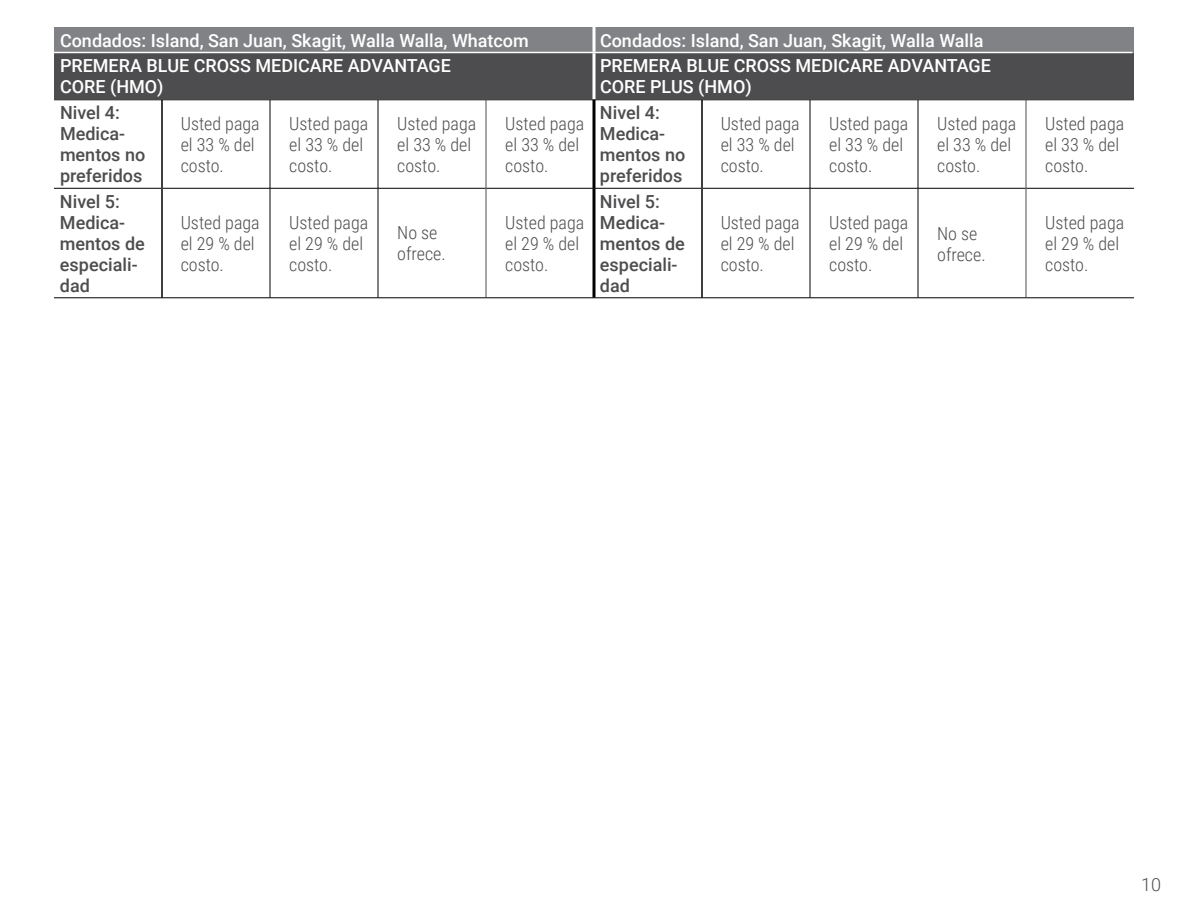
<style>
.page{position:relative;width:1188px;height:918px;background:#fff}
.page>*{position:absolute;margin:0;border:0;box-sizing:border-box;transform-origin:0 0}
.t1{font:300 18px/21px "Roboto Condensed";color:#4d4d4f}
.t2{font:500 18px/21px "Roboto";color:#fff}
.t3{font:500 18px/21px "Roboto";color:#4d4d4f}
.t4{font:300 18px "Roboto";color:#4d4d4f}
</style>
<div class="page">
<hr style="left:270px;top:100px;width:1px;height:88px;background:#000">
<hr style="left:810px;top:100px;width:1px;height:88px;background:#000">
<hr style="left:270px;top:188px;width:1px;height:110px;background:#000">
<hr style="left:810px;top:188px;width:1px;height:110px;background:#000">
<hr style="left:54px;top:298px;width:108px;height:1px;background:#000">
<hr style="left:162px;top:298px;width:108px;height:1px;background:#000">
<hr style="left:270px;top:298px;width:108px;height:1px;background:#000">
<hr style="left:486px;top:298px;width:108px;height:1px;background:#000">
<hr style="left:594px;top:298px;width:108px;height:1px;background:#000">
<hr style="left:702px;top:298px;width:108px;height:1px;background:#000">
<hr style="left:810px;top:298px;width:108px;height:1px;background:#000">
<hr style="left:1026px;top:298px;width:108px;height:1px;background:#000">
<svg style="left:592px;top:101px;width:4px;height:87px"></svg>
<svg style="left:592px;top:189px;width:4px;height:109px"></svg>
<hr style="left:54px;top:100px;width:108px;height:1px;background:#000">
<hr style="left:162px;top:100px;width:108px;height:1px;background:#000">
<hr style="left:270px;top:100px;width:108px;height:1px;background:#000">
<hr style="left:378px;top:100px;width:108px;height:1px;background:#000">
<hr style="left:486px;top:100px;width:108px;height:1px;background:#000">
<hr style="left:702px;top:100px;width:108px;height:1px;background:#000">
<hr style="left:810px;top:100px;width:108px;height:1px;background:#000">
<hr style="left:918px;top:100px;width:108px;height:1px;background:#000">
<hr style="left:1026px;top:100px;width:108px;height:1px;background:#000">
<hr style="left:54px;top:188px;width:107px;height:1px;background:#000">
<hr style="left:163px;top:188px;width:107px;height:1px;background:#000">
<hr style="left:270px;top:188px;width:108px;height:1px;background:#000">
<hr style="left:378px;top:188px;width:108px;height:1px;background:#000">
<hr style="left:486px;top:188px;width:108px;height:1px;background:#000">
<hr style="left:703px;top:188px;width:107px;height:1px;background:#000">
<hr style="left:810px;top:188px;width:108px;height:1px;background:#000">
<hr style="left:918px;top:188px;width:108px;height:1px;background:#000">
<hr style="left:1026px;top:188px;width:108px;height:1px;background:#000">
<hr style="left:594px;top:100px;width:108px;height:1px;background:#000">
<hr style="left:594px;top:188px;width:107px;height:1px;background:#000">
<hr style="left:486px;top:100px;width:1px;height:88px;background:#4d4d4f">
<hr style="left:1026px;top:100px;width:1px;height:88px;background:#4d4d4f">
<hr style="left:486px;top:188px;width:1px;height:110px;background:#4d4d4f">
<hr style="left:1026px;top:188px;width:1px;height:110px;background:#4d4d4f">
<hr style="left:161px;top:100px;width:2px;height:88px;background:#000">
<hr style="left:378px;top:100px;width:1px;height:88px;background:#000">
<hr style="left:701px;top:100px;width:2px;height:88px;background:#000">
<hr style="left:918px;top:100px;width:1px;height:88px;background:#000">
<hr style="left:161px;top:188px;width:2px;height:110px;background:#000">
<hr style="left:378px;top:188px;width:1px;height:110px;background:#000">
<hr style="left:701px;top:188px;width:2px;height:110px;background:#000">
<hr style="left:918px;top:188px;width:1px;height:110px;background:#000">
<hr style="left:378px;top:298px;width:108px;height:1px;background:#000">
<hr style="left:918px;top:298px;width:108px;height:1px;background:#000">
<div style="left:54px;top:27px;width:1080px;height:25px;background:#808285"></div>
<div style="left:54px;top:52px;width:1080px;height:47px;background:#4d4d4f"></div>
<svg style="left:592px;top:27px;width:4px;height:25px"></svg>
<svg style="left:592px;top:53px;width:4px;height:46px"></svg>
<hr style="left:54px;top:52px;width:540px;height:1px;background:#fff">
<hr style="left:594px;top:52px;width:538px;height:1px;background:#fff">
<p class="t2" style="left:60px;top:29px;width:470px">Condados: Island, San Juan, Skagit, Walla Walla, Whatcom</p>
<p class="t2" style="left:600px;top:29px;width:385px">Condados: Island, San Juan, Skagit, Walla Walla</p>
<p class="t2" style="left:60px;top:54px;width:392px">PREMERA BLUE CROSS MEDICARE ADVANTAGE<br>CORE (HMO)</p>
<p class="t2" style="left:600px;top:54px;width:392px">PREMERA BLUE CROSS MEDICARE ADVANTAGE<br>CORE PLUS (HMO)</p>
<p class="t3" style="left:60px;top:102px;width:87px">Nivel 4:<br>Medica&shy;mentos no preferidos</p>
<p class="t1" style="left:181px;top:112px;width:81px">Usted paga el 33 % del costo.</p>
<p class="t1" style="left:289px;top:112px;width:81px">Usted paga el 33 % del costo.</p>
<p class="t1" style="left:397px;top:112px;width:81px">Usted paga el 33 % del costo.</p>
<p class="t1" style="left:505px;top:112px;width:81px">Usted paga el 33 % del costo.</p>
<p class="t3" style="left:600px;top:102px;width:87px">Nivel 4:<br>Medica&shy;mentos no preferidos</p>
<p class="t1" style="left:721px;top:112px;width:81px">Usted paga el 33 % del costo.</p>
<p class="t1" style="left:829px;top:112px;width:81px">Usted paga el 33 % del costo.</p>
<p class="t1" style="left:937px;top:112px;width:81px">Usted paga el 33 % del costo.</p>
<p class="t1" style="left:1045px;top:112px;width:81px">Usted paga el 33 % del costo.</p>
<p class="t3" style="left:60px;top:190px;width:86px">Nivel 5:<br>Medica&shy;mentos de especiali&shy;dad</p>
<p class="t3" style="left:600px;top:190px;width:86px">Nivel 5:<br>Medica&shy;mentos de especiali&shy;dad</p>
<p class="t1" style="left:181px;top:211px;width:81px">Usted paga el 29 % del costo.</p>
<p class="t1" style="left:289px;top:211px;width:81px">Usted paga el 29 % del costo.</p>
<p class="t1" style="left:397px;top:222px;width:50px">No se ofrece.</p>
<p class="t1" style="left:505px;top:211px;width:81px">Usted paga el 29 % del costo.</p>
<p class="t1" style="left:721px;top:211px;width:81px">Usted paga el 29 % del costo.</p>
<p class="t1" style="left:829px;top:211px;width:81px">Usted paga el 29 % del costo.</p>
<p class="t1" style="left:937px;top:222px;width:50px">No se ofrece.</p>
<p class="t1" style="left:1045px;top:212px;width:81px">Usted paga el 29 % del costo.</p>
<p class="t4" style="left:1141px;top:872px;width:21px">10</p>
</div>
